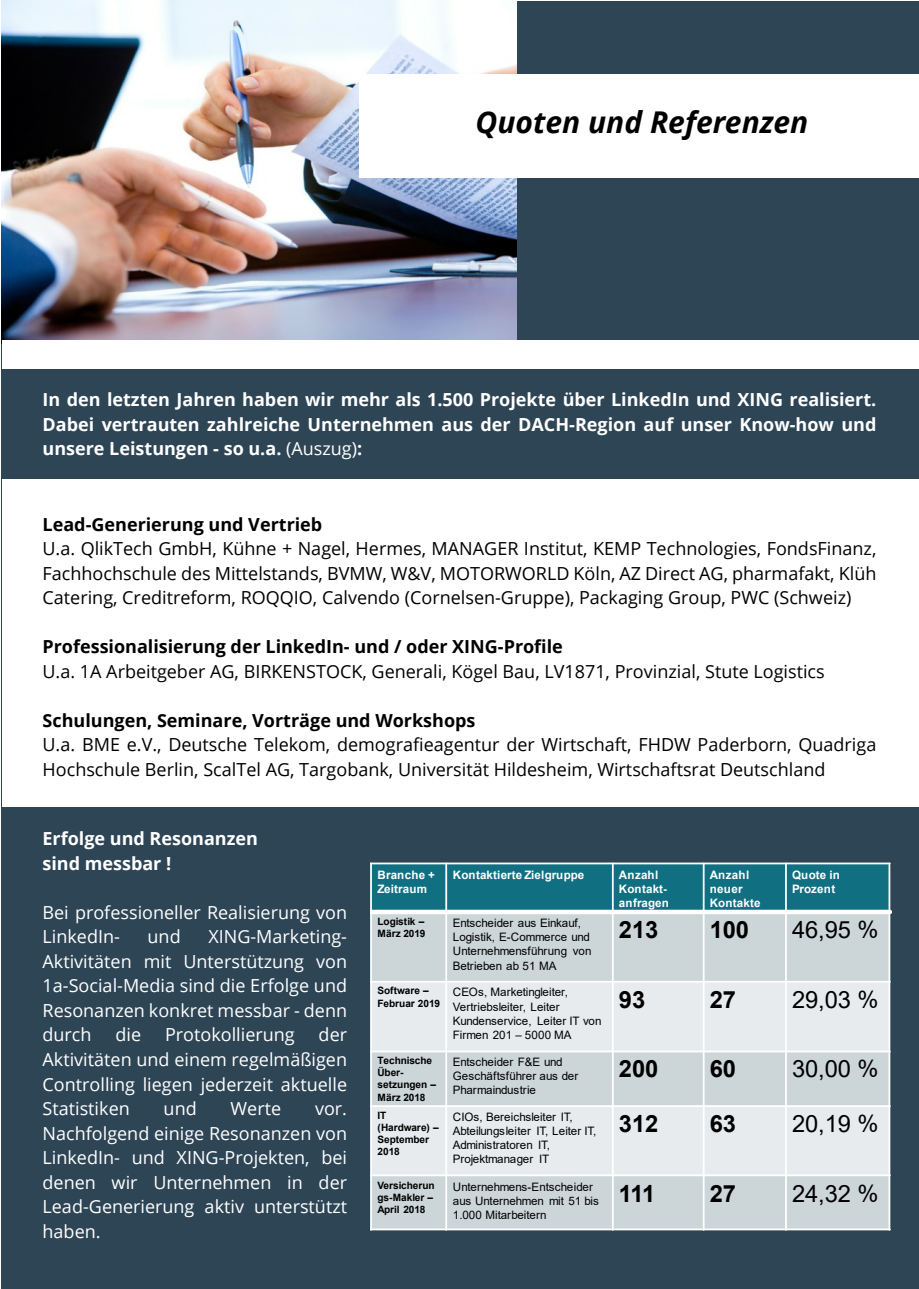
<style>
.page{position:relative;width:919px;height:1289px;background:#fff}
.page>*{position:absolute;margin:0;border:0;box-sizing:border-box;transform-origin:0 0}
.t1{font:italic 700 30px "Open Sans";color:#000}
.t2{font:23.7px "Arial";letter-spacing:-.005em;color:#000}
.t3{font:700 23.7px "Arial";letter-spacing:-.005em;color:#000}
.t4{font:18px/24.6px "Open Sans";color:#000;text-align:justify}
.t5{font:18px/24.6px "Open Sans";color:#fff;text-align:justify}
.t6{font:700 18px/24.6px "Open Sans";color:#fff;text-align:justify}
.t7{font:700 18px "Open Sans";color:#000}
.t8{font:11.55px/14.1px "Arial";letter-spacing:-.005em;color:#000}
.t9{font:700 11.55px/14.1px "Arial";letter-spacing:.01em;color:#fff}
.t10{font:700 10.05px/12.1px "Arial";letter-spacing:-.005em;color:#000}
.s1{font-weight:400}
</style>
<div class="page">
<div style="left:2px;top:2px;width:916px;height:1286px;background:#2e4556"></div>
<img style="left:2px;top:0;width:514px;height:340px">
<div style="left:360px;top:75px;width:558px;height:103px;background:#fff"></div>
<div style="left:2px;top:340px;width:916px;height:28px;background:#fff"></div>
<div style="left:2px;top:479px;width:916px;height:328px;background:#fff"></div>
<div style="left:371px;top:863px;width:75px;height:49px;background:#107082"></div>
<div style="left:446px;top:863px;width:166px;height:49px;background:#107082"></div>
<div style="left:612px;top:863px;width:91px;height:49px;background:#107082"></div>
<div style="left:703px;top:863px;width:82px;height:49px;background:#107082"></div>
<div style="left:785px;top:863px;width:104px;height:49px;background:#107082"></div>
<div style="left:371px;top:912px;width:75px;height:69px;background:#ccd5d8"></div>
<div style="left:446px;top:912px;width:166px;height:69px;background:#ccd5d8"></div>
<div style="left:612px;top:912px;width:91px;height:69px;background:#ccd5d8"></div>
<div style="left:703px;top:912px;width:82px;height:69px;background:#ccd5d8"></div>
<div style="left:785px;top:912px;width:104px;height:69px;background:#ccd5d8"></div>
<div style="left:371px;top:981px;width:75px;height:70px;background:#e7ebed"></div>
<div style="left:446px;top:981px;width:166px;height:70px;background:#e7ebed"></div>
<div style="left:612px;top:981px;width:91px;height:70px;background:#e7ebed"></div>
<div style="left:703px;top:981px;width:82px;height:70px;background:#e7ebed"></div>
<div style="left:785px;top:981px;width:104px;height:70px;background:#e7ebed"></div>
<div style="left:371px;top:1051px;width:75px;height:55px;background:#ccd5d8"></div>
<div style="left:446px;top:1051px;width:166px;height:55px;background:#ccd5d8"></div>
<div style="left:612px;top:1051px;width:91px;height:55px;background:#ccd5d8"></div>
<div style="left:703px;top:1051px;width:82px;height:55px;background:#ccd5d8"></div>
<div style="left:785px;top:1051px;width:104px;height:55px;background:#ccd5d8"></div>
<div style="left:371px;top:1106px;width:75px;height:69px;background:#e7ebed"></div>
<div style="left:446px;top:1106px;width:166px;height:69px;background:#e7ebed"></div>
<div style="left:612px;top:1106px;width:91px;height:69px;background:#e7ebed"></div>
<div style="left:703px;top:1106px;width:82px;height:69px;background:#e7ebed"></div>
<div style="left:785px;top:1106px;width:104px;height:69px;background:#e7ebed"></div>
<div style="left:371px;top:1175px;width:75px;height:54px;background:#ccd5d8"></div>
<div style="left:446px;top:1175px;width:166px;height:54px;background:#ccd5d8"></div>
<div style="left:612px;top:1175px;width:91px;height:54px;background:#ccd5d8"></div>
<div style="left:703px;top:1175px;width:82px;height:54px;background:#ccd5d8"></div>
<div style="left:785px;top:1175px;width:104px;height:54px;background:#ccd5d8"></div>
<hr style="left:445px;top:863px;width:2px;height:366px;background:#fff">
<hr style="left:612px;top:863px;width:1px;height:366px;background:#fff">
<hr style="left:702px;top:863px;width:2px;height:366px;background:#fff">
<hr style="left:785px;top:863px;width:1px;height:366px;background:#fff">
<div style="left:370px;top:909px;width:519px;height:5px;background:#fff"></div>
<hr style="left:370px;top:980px;width:519px;height:2px;background:#fff">
<hr style="left:370px;top:1050px;width:519px;height:2px;background:#fff">
<hr style="left:370px;top:1105px;width:519px;height:1px;background:#fff">
<hr style="left:370px;top:1174px;width:519px;height:2px;background:#fff">
<hr style="left:370px;top:863px;width:2px;height:366px;background:#fff">
<hr style="left:888px;top:863px;width:2px;height:366px;background:#fff">
<hr style="left:370px;top:863px;width:519px;height:1px;background:#fff">
<hr style="left:370px;top:1228px;width:519px;height:2px;background:#fff">
<h1 class="t1" style="left:475px;top:110px;width:334px">Quoten und Referenzen</h1>
<p class="t6" style="left:43px;top:389px;width:835px">In den letzten Jahren haben wir mehr als 1.500 Projekte über LinkedIn und XING realisiert.<br>Dabei vertrauten zahlreiche Unternehmen aus der DACH-Region auf unser Know-how und unsere Leistungen - so u.a. <span class="s1">(Auszug)</span>:</p>
<p class="t7" style="left:43px;top:516px;width:281px">Lead-Generierung und Vertrieb</p>
<p class="t4" style="left:43px;top:538px;width:835px">U.a. QlikTech GmbH, Kühne + Nagel, Hermes, MANAGER Institut, KEMP Technologies, FondsFinanz, Fachhochschule des Mittelstands, BVMW, W&amp;V, MOTORWORLD Köln, AZ Direct AG, pharmafakt, Klüh Catering, Creditreform, ROQQIO, Calvendo (Cornelsen-Gruppe), Packaging Group, PWC (Schweiz)</p>
<p class="t7" style="left:43px;top:639px;width:522px">Professionalisierung der LinkedIn- und / oder XING-Profile</p>
<p class="t4" style="left:43px;top:660px;width:783px">U.a. 1A Arbeitgeber AG, BIRKENSTOCK, Generali, Kögel Bau, LV1871, Provinzial, Stute Logistics</p>
<p class="t7" style="left:43px;top:713px;width:434px">Schulungen, Seminare, Vorträge und Workshops</p>
<p class="t4" style="left:43px;top:734px;width:835px">U.a. BME e.V., Deutsche Telekom, demografieagentur der Wirtschaft, FHDW Paderborn, Quadriga<br>Hochschule Berlin, ScalTel AG, Targobank, Universität Hildesheim, Wirtschaftsrat Deutschland</p>
<p class="t6" style="left:43px;top:828px;width:217px">Erfolge und Resonanzen sind messbar !</p>
<p class="t5" style="left:43px;top:901px;width:306px">Bei professioneller Realisierung von<br>LinkedIn-</p>
<p class="t5" style="left:43px;top:926px;width:306px;text-indent:166px">XING-Marketing-Aktivitäten mit Unterstützung von 1a-Social-Media sind die Erfolge und Resonanzen konkret messbar - denn durch</p>
<p class="t5" style="left:148px;top:926px;width:35px">und</p>
<p class="t5" style="left:43px;top:1024px;width:306px;text-indent:276px">der Aktivitäten und einem regelmäßigen Controlling liegen jederzeit aktuelle Statistiken</p>
<p class="t5" style="left:115px;top:1024px;width:27px">die</p>
<p class="t5" style="left:165px;top:1024px;width:131px">Protokollierung</p>
<p class="t5" style="left:164px;top:1098px;width:35px">und</p>
<p class="t5" style="left:231px;top:1098px;width:52px">Werte</p>
<p class="t5" style="left:43px;top:1098px;width:306px;text-indent:272px">vor.<br>Nachfolgend einige Resonanzen von LinkedIn- und XING-Projekten, bei denen wir Unternehmen in der Lead-Generierung aktiv unterstützt haben.</p>
<p class="t9" style="left:377px;top:868px;width:59px">Branche +<br>Zeitraum</p>
<p class="t9" style="left:453px;top:868px;width:133px">Kontaktierte Zielgruppe</p>
<p class="t9" style="left:618px;top:868px;width:51px">Anzahl<br>Kontakt&shy;anfragen</p>
<p class="t9" style="left:709px;top:868px;width:52px">Anzahl neuer<br>Kontakte</p>
<p class="t9" style="left:792px;top:868px;width:49px">Quote in<br>Prozent</p>
<p class="t10" style="left:377px;top:916px;width:49px">Logistik –<br>März 2019</p>
<p class="t8" style="left:453px;top:917px;width:140px">Entscheider aus Einkauf,<br>Logistik, E-Commerce und<br>Unternehmensführung von<br>Betrieben ab 51 MA</p>
<h2 class="t3" style="left:618px;top:921px;width:41px">213</h2>
<h2 class="t3" style="left:709px;top:921px;width:41px">100</h2>
<h2 class="t2" style="left:792px;top:921px;width:88px">46,95 %</h2>
<p class="t10" style="left:377px;top:985px;width:64px">Software –<br>Februar 2019</p>
<p class="t8" style="left:453px;top:986px;width:150px">CEOs, Marketingleiter,<br>Vertriebsleiter, Leiter<br>Kundenservice, Leiter IT von<br>Firmen 201 – 5000 MA</p>
<h2 class="t3" style="left:618px;top:990px;width:28px">93</h2>
<h2 class="t3" style="left:709px;top:990px;width:28px">27</h2>
<h2 class="t2" style="left:792px;top:990px;width:88px">29,03 %</h2>
<p class="t10" style="left:377px;top:1055px;width:60px">Technische<br>Über&shy;setzungen –<br>März 2018</p>
<p class="t8" style="left:453px;top:1056px;width:127px">Entscheider F&amp;E und<br>Geschäftsführer aus der<br>Pharmaindustrie</p>
<h2 class="t3" style="left:618px;top:1059px;width:41px">200</h2>
<h2 class="t3" style="left:709px;top:1059px;width:28px">60</h2>
<h2 class="t2" style="left:792px;top:1059px;width:88px">30,00 %</h2>
<p class="t10" style="left:377px;top:1110px;width:63px">IT (Hardware) –<br>September<br>2018</p>
<p class="t8" style="left:453px;top:1110px;width:145px">CIOs, Bereichsleiter IT,<br>Abteilungsleiter IT, Leiter IT,<br>Administratoren IT,<br>Projektmanager IT</p>
<h2 class="t3" style="left:618px;top:1114px;width:41px">312</h2>
<h2 class="t3" style="left:709px;top:1114px;width:28px">63</h2>
<h2 class="t2" style="left:792px;top:1114px;width:88px">20,19 %</h2>
<p class="t10" style="left:377px;top:1179px;width:59px">Versicherun gs-Makler –<br>April 2018</p>
<p class="t8" style="left:453px;top:1180px;width:148px">Unternehmens-Entscheider aus Unternehmen mit 51 bis<br>1.000 Mitarbeitern</p>
<h2 class="t3" style="left:618px;top:1184px;width:38px">111</h2>
<h2 class="t3" style="left:709px;top:1184px;width:28px">27</h2>
<h2 class="t2" style="left:792px;top:1184px;width:88px">24,32 %</h2>
</div>
